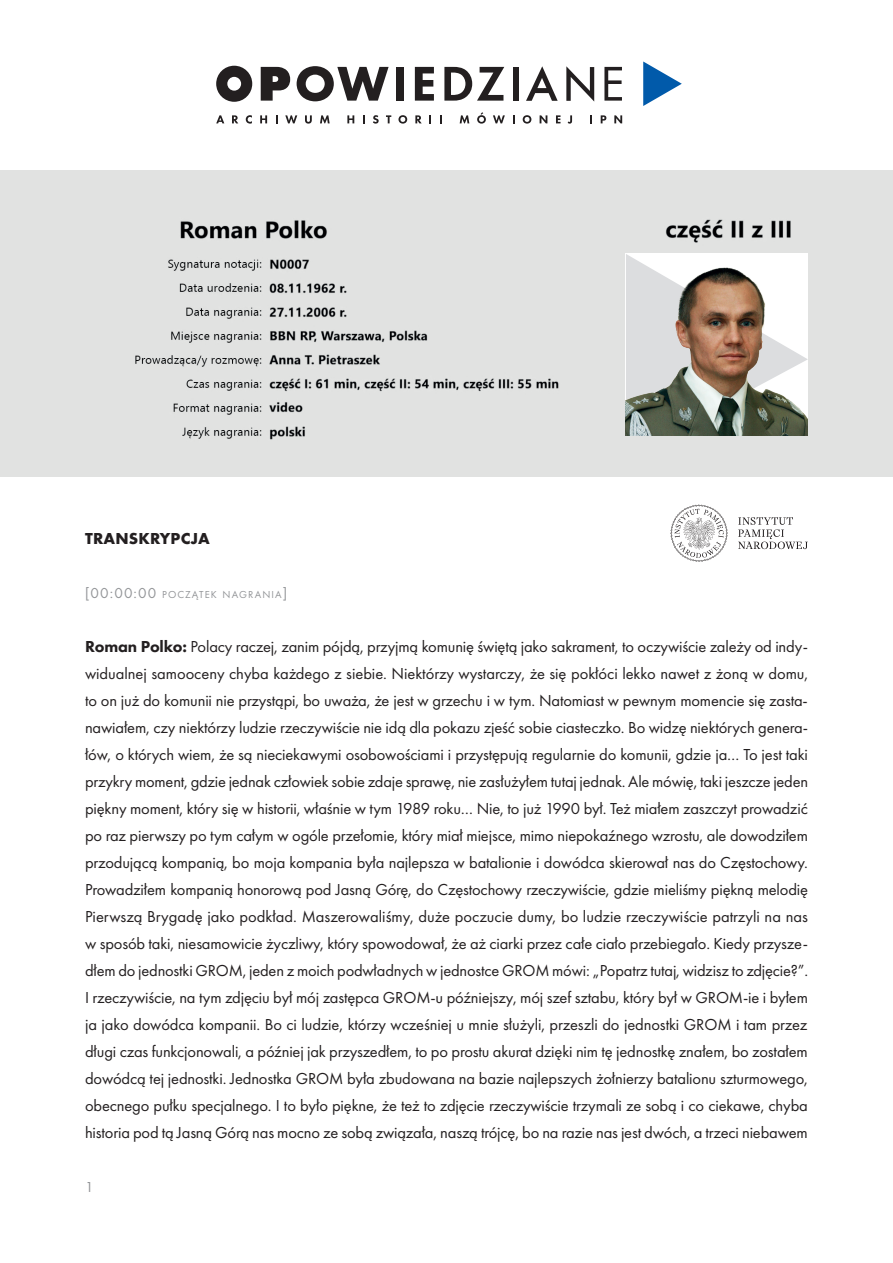
<style>
.page{position:relative;width:893px;height:1263px;background:#fff}
.page>*{position:absolute;margin:0;border:0;box-sizing:border-box;transform-origin:0 0}
.t1{font:16.5px/27px "Futura PT";letter-spacing:-.01em;color:#231f20;text-align:justify}
.t2{font:700 16.5px "Futura PT";letter-spacing:.01em;color:#231f20}
.t3{font:15px "Futura PT";color:#939598}
.t4{font:10.5px "Futura PT";letter-spacing:.105em;color:#939598}
.s1{font-size:15px}
.s2{font-weight:800}
</style>
<div class="page">
<div style="left:0;top:171px;width:893px;height:306px;background:#e1e2e1"></div>
<svg style="left:261px;top:67px;width:29px;height:34px"></svg>
<svg style="left:297px;top:66px;width:92px;height:35px"></svg>
<div style="left:396px;top:67px;width:8px;height:34px;background:#231f20"></div>
<svg style="left:415px;top:67px;width:19px;height:34px"></svg>
<svg style="left:444px;top:67px;width:60px;height:34px"></svg>
<div style="left:513px;top:67px;width:5px;height:34px;background:#231f20"></div>
<svg style="left:526px;top:66px;width:32px;height:35px"></svg>
<svg style="left:566px;top:66px;width:28px;height:36px"></svg>
<svg style="left:604px;top:67px;width:18px;height:34px"></svg>
<svg style="left:643px;top:61px;width:39px;height:45px"></svg>
<svg style="left:216px;top:66px;width:36px;height:36px"></svg>
<svg style="left:216px;top:115px;width:8px;height:8px"></svg>
<svg style="left:232px;top:115px;width:6px;height:8px"></svg>
<svg style="left:246px;top:115px;width:6px;height:9px"></svg>
<svg style="left:260px;top:115px;width:7px;height:8px"></svg>
<svg style="left:276px;top:115px;width:2px;height:8px"></svg>
<svg style="left:285px;top:115px;width:12px;height:8px"></svg>
<svg style="left:305px;top:115px;width:7px;height:9px"></svg>
<svg style="left:320px;top:115px;width:10px;height:8px"></svg>
<svg style="left:347px;top:115px;width:7px;height:8px"></svg>
<svg style="left:363px;top:115px;width:2px;height:8px"></svg>
<svg style="left:373px;top:115px;width:6px;height:9px"></svg>
<svg style="left:386px;top:115px;width:5px;height:8px"></svg>
<svg style="left:398px;top:115px;width:9px;height:9px"></svg>
<svg style="left:415px;top:115px;width:7px;height:8px"></svg>
<svg style="left:440px;top:115px;width:2px;height:8px"></svg>
<svg style="left:460px;top:115px;width:9px;height:8px"></svg>
<svg style="left:477px;top:112px;width:9px;height:12px"></svg>
<svg style="left:493px;top:115px;width:12px;height:8px"></svg>
<svg style="left:523px;top:115px;width:8px;height:9px"></svg>
<svg style="left:540px;top:115px;width:7px;height:8px"></svg>
<svg style="left:556px;top:115px;width:4px;height:8px"></svg>
<svg style="left:568px;top:115px;width:4px;height:9px"></svg>
<svg style="left:590px;top:115px;width:2px;height:8px"></svg>
<svg style="left:601px;top:115px;width:5px;height:8px"></svg>
<svg style="left:614px;top:115px;width:8px;height:8px"></svg>
<svg style="left:670px;top:505px;width:58px;height:57px"></svg>
<svg style="left:738px;top:517px;width:70px;height:32px"></svg>
<img style="left:626px;top:254px;width:182px;height:182px">
<p class="t2" style="left:85px;top:528px;width:126px">TRANSKRYPCJA</p>
<p class="t4" style="left:85px;top:588px;width:204px"><span class="s1">[00:00:00</span> POCZĄTEK NAGRANIA<span class="s1">]</span></p>
<p class="t1" style="left:85px;top:633px;width:725px"><span class="s2">Roman Polko:</span> Polacy raczej, zanim pójdą, przyjmą komunię świętą jako sakrament, to oczywiście zależy od indy&shy;widualnej samooceny chyba każdego z siebie. Niektórzy wystarczy, że się pokłóci lekko nawet z żoną w domu, to on już do komunii nie przystąpi, bo uważa, że jest w grzechu i w tym. Natomiast w pewnym momencie się zasta&shy;nawiałem, czy niektórzy ludzie rzeczywiście nie idą dla pokazu zjeść sobie ciasteczko. Bo widzę niektórych genera&shy;łów, o których wiem, że są nieciekawymi osobowościami i przystępują regularnie do komunii, gdzie ja… To jest taki przykry moment, gdzie jednak człowiek sobie zdaje sprawę, nie zasłużyłem tutaj jednak. Ale mówię, taki jeszcze jeden piękny moment, który się w historii, właśnie w tym 1989 roku… Nie, to już 1990 był. Też miałem zaszczyt prowadzić po raz pierwszy po tym całym w ogóle przełomie, który miał miejsce, mimo niepokaźnego wzrostu, ale dowodziłem przodującą kompanią, bo moja kompania była najlepsza w batalionie i dowódca skierował nas do Częstochowy.<br>Prowadziłem kompanią honorową pod Jasną Górę, do Częstochowy rzeczywiście, gdzie mieliśmy piękną melodię Pierwszą Brygadę jako podkład. Maszerowaliśmy, duże poczucie dumy, bo ludzie rzeczywiście patrzyli na nas w sposób taki, niesamowicie życzliwy, który spowodował, że aż ciarki przez całe ciało przebiegało. Kiedy przysze&shy;dłem do jednostki GROM, jeden z moich podwładnych w jednostce GROM mówi: „Popatrz tutaj, widzisz to zdjęcie?”.<br>I rzeczywiście, na tym zdjęciu był mój zastępca GROM-u późniejszy, mój szef sztabu, który był w GROM-ie i byłem ja jako dowódca kompanii. Bo ci ludzie, którzy wcześniej u mnie służyli, przeszli do jednostki GROM i tam przez długi czas funkcjonowali, a później jak przyszedłem, to po prostu akurat dzięki nim tę jednostkę znałem, bo zostałem dowódcą tej jednostki. Jednostka GROM była zbudowana na bazie najlepszych żołnierzy batalionu szturmowego, obecnego pułku specjalnego. I to było piękne, że też to zdjęcie rzeczywiście trzymali ze sobą i co ciekawe, chyba historia pod tą Jasną Górą nas mocno ze sobą związała, naszą trójcę, bo na razie nas jest dwóch, a trzeci niebawem</p>
<p class="t3" style="left:85px;top:1178px;width:10px">1</p>
</div>
